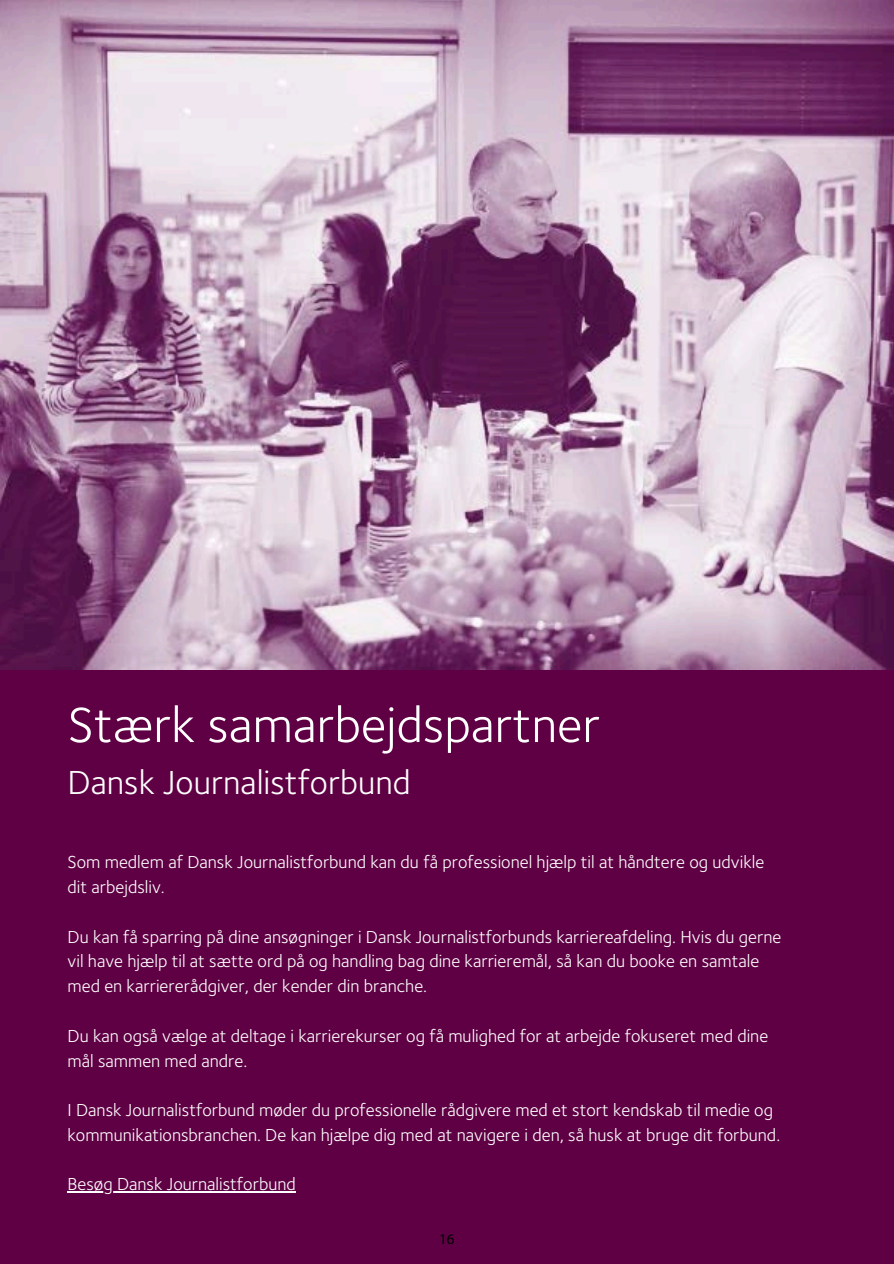
<style>
.page{position:relative;width:894px;height:1264px;background:#fff}
.page>*{position:absolute;margin:0;border:0;box-sizing:border-box;transform-origin:0 0}
.t1{font:51px "Foundry Sterling";color:#fff}
.t2{font:34.5px "Foundry Sterling";color:#fff}
.t3{font:18px/24.8px "Foundry Sterling";color:#fff}
.t4{font:15px "Myriad Pro";color:#000}
</style>
<div class="page">
<div style="left:0;top:0;width:893px;height:1263px;background:#600044"></div>
<img style="left:0;top:0;width:893px;height:670px">
<hr style="left:68px;top:1191px;width:228px;height:1px;background:#fff">
<h1 class="t1" style="left:68px;top:693px;width:534px">Stærk samarbejdspartner</h1>
<h2 class="t2" style="left:68px;top:760px;width:344px">Dansk Journalistforbund</h2>
<p class="t3" style="left:68px;top:849px;width:698px">Som medlem af Dansk Journalistforbund kan du få professionel hjælp til at håndtere og udvikle dit arbejdsliv.</p>
<p class="t3" style="left:68px;top:923px;width:715px">Du kan få sparring på dine ansøgninger i Dansk Journalistforbunds karriereafdeling. Hvis du gerne vil have hjælp til at sætte ord på og handling bag dine karrieremål, så kan du booke en samtale med en karriererådgiver, der kender din branche.</p>
<p class="t3" style="left:68px;top:1022px;width:702px">Du kan også vælge at deltage i karrierekurser og få mulighed for at arbejde fokuseret med dine mål sammen med andre.</p>
<p class="t3" style="left:68px;top:1097px;width:714px">I Dansk Journalistforbund møder du professionelle rådgivere med et stort kendskab til medie og kommunikationsbranchen. De kan hjælpe dig med at navigere i den, så husk at bruge dit forbund.</p>
<p class="t3" style="left:68px;top:1171px;width:230px">Besøg Dansk Journalistforbund</p>
<p class="t4" style="left:439px;top:1232px;width:17px">16</p>
</div>
